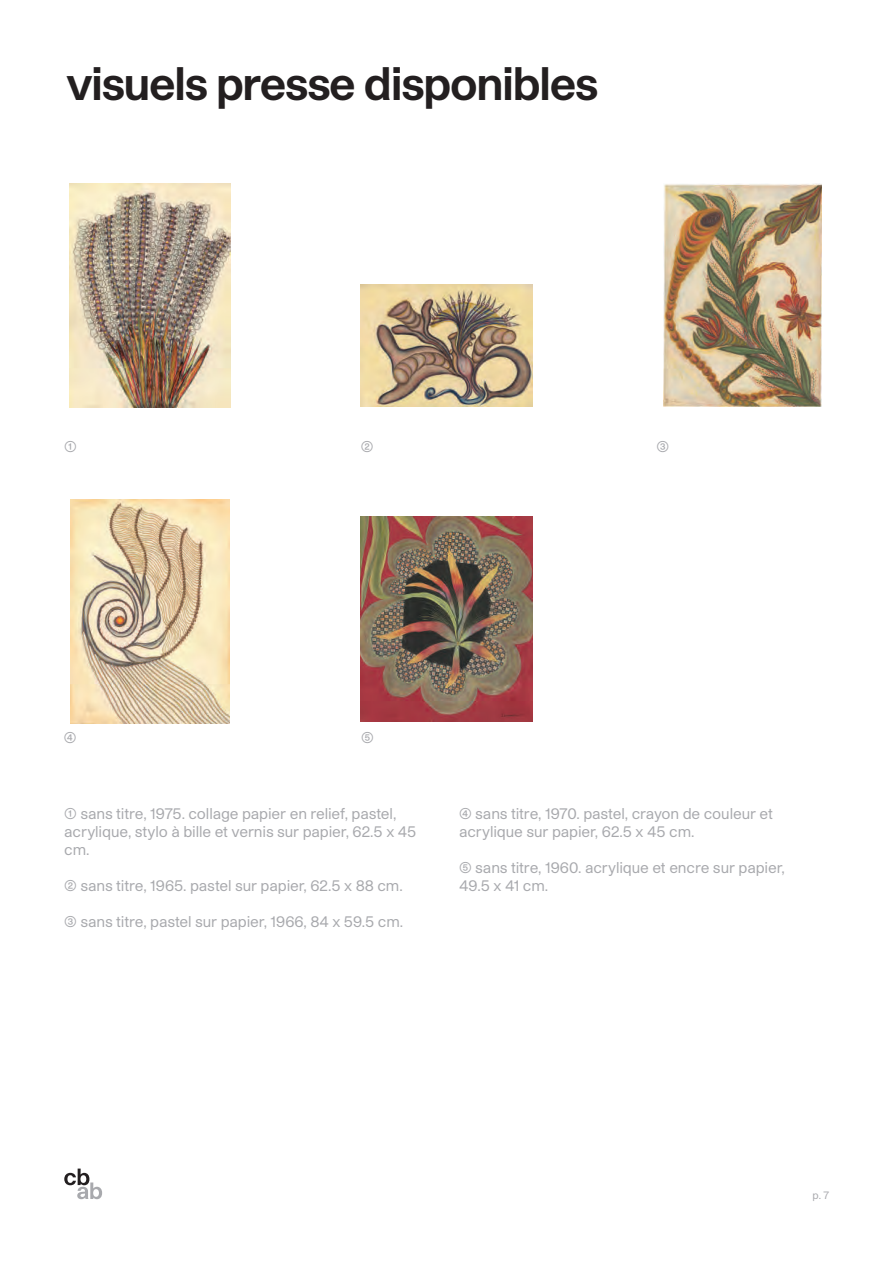
<style>
.page{position:relative;width:893px;height:1263px;background:#fff}
.page>*{position:absolute;margin:0;border:0;box-sizing:border-box;transform-origin:0 0}
.t1{font:700 45px "Studio Pro GCB";letter-spacing:-.03em;color:#231f20}
.t2{font:15px/18px "Studio Pro GCB";letter-spacing:-.01em;color:#a8a9ad}
.t3{font:10.5px "Studio Pro GCB";color:#a8a9ad}
</style>
<div class="page">
<svg style="left:64px;top:1168px;width:38px;height:31px"></svg>
<img style="left:663px;top:183px;width:159px;height:223px">
<img style="left:69px;top:183px;width:161px;height:224px">
<img style="left:360px;top:284px;width:172px;height:122px">
<img style="left:70px;top:499px;width:160px;height:224px">
<img style="left:360px;top:516px;width:172px;height:205px">
<h1 class="t1" style="left:66px;top:52px;width:533px">visuels presse disponibles</h1>
<p class="t2" style="left:64px;top:437px;width:14px">(1)</p>
<p class="t2" style="left:361px;top:437px;width:14px">(2)</p>
<p class="t2" style="left:656px;top:437px;width:14px">(3)</p>
<p class="t2" style="left:64px;top:728px;width:14px">(4)</p>
<p class="t2" style="left:361px;top:728px;width:14px">(5)</p>
<p class="t2" style="left:64px;top:804px;width:354px">(1) sans titre, 1975. collage papier en relief, pastel, acrylique, stylo à bille et vernis sur papier, 62.5 x 45 cm.</p>
<p class="t2" style="left:64px;top:876px;width:340px">(2) sans titre, 1965. pastel sur papier, 62.5 x 88 cm.</p>
<p class="t2" style="left:64px;top:912px;width:340px">(3) sans titre, pastel sur papier, 1966, 84 x 59.5 cm.</p>
<p class="t2" style="left:459px;top:804px;width:315px">(4) sans titre, 1970. pastel, crayon de couleur et acrylique sur papier, 62.5 x 45 cm.</p>
<p class="t2" style="left:459px;top:858px;width:327px">(5) sans titre, 1960. acrylique et encre sur papier,<br>49.5 x 41 cm.</p>
<p class="t3" style="left:812px;top:1189px;width:18px">p. 7</p>
</div>
